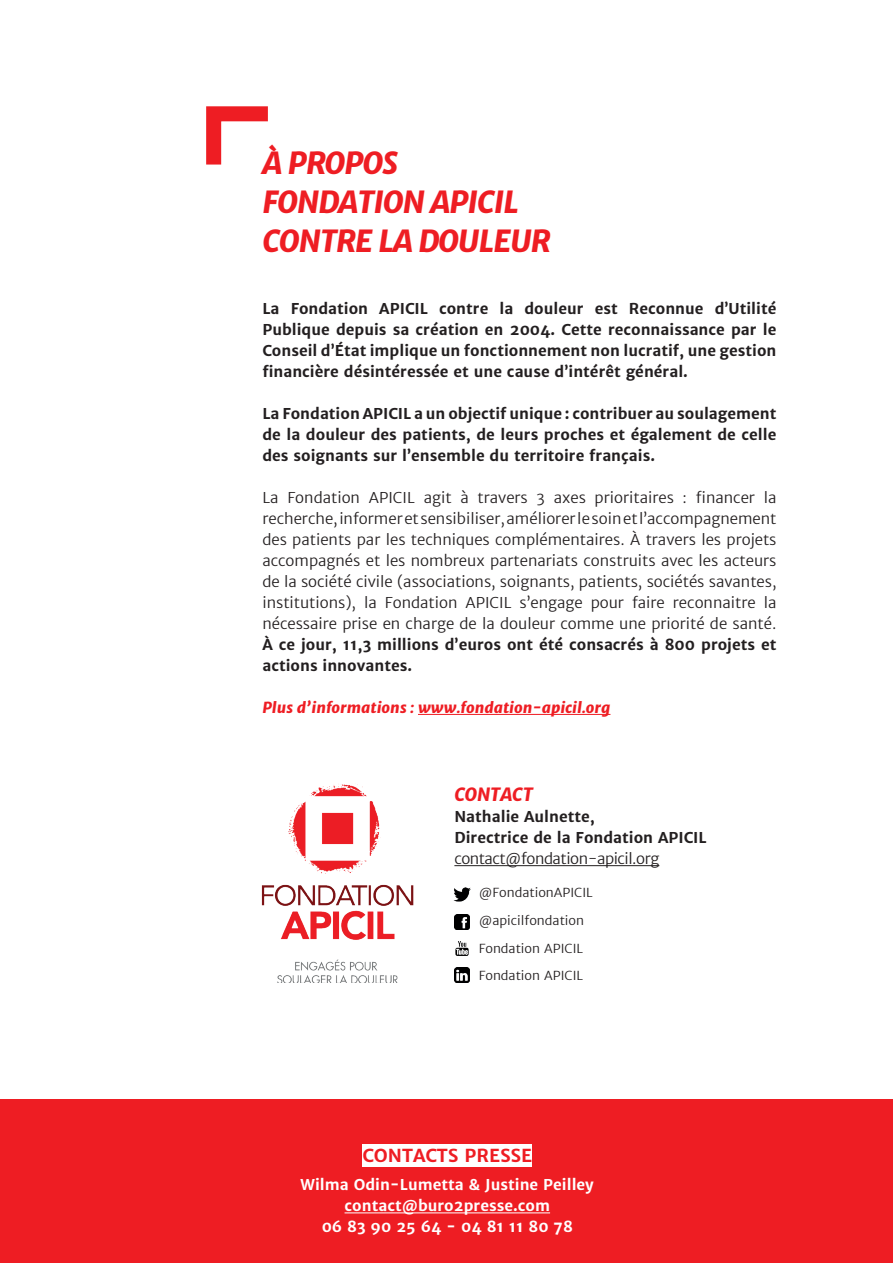
<style>
.page{position:relative;width:893px;height:1263px;background:#fff}
.page>*{position:absolute;margin:0;border:0;box-sizing:border-box;transform-origin:0 0}
.t1{font:italic 800 30px/39px "Merriweather Sans";letter-spacing:-.025em;color:#ee1d23}
.t2{font:700 18px "Merriweather Sans";color:#ee1d23}
.t3{font:italic 800 18px "Merriweather Sans";color:#ee1d23}
.t4{font:700 15px/21px "Merriweather Sans";color:#231f20}
.t5{font:300 15px/21px "Merriweather Sans";color:#231f20;text-align:justify}
.t6{font:700 15px/21px "Merriweather Sans";color:#fff;text-align:center}
.t7{font:italic 800 15px "Merriweather Sans";color:#ee1d23}
.t8{font:300 15px "Merriweather Sans";letter-spacing:-.03em;color:#231f20}
.t9{font:300 12.45px/26.8px "Merriweather Sans";color:#231f20}
</style>
<div class="page">
<svg style="left:206px;top:106px;width:62px;height:59px"></svg>
<hr style="left:454px;top:865px;width:205px;height:1px;background:#231f20">
<img style="left:454px;top:914px;width:15px;height:15px">
<img style="left:454px;top:887px;width:16px;height:15px">
<img style="left:455px;top:941px;width:14px;height:15px">
<img style="left:454px;top:968px;width:15px;height:15px">
<hr style="left:418px;top:714px;width:192px;height:1px;background:#ee1d23">
<div style="left:0;top:1099px;width:893px;height:164px;background:#ee1d23"></div>
<div style="left:362px;top:1144px;width:170px;height:23px;background:#fff"></div>
<hr style="left:345px;top:1212px;width:205px;height:1px;background:#fff">
<img style="left:261px;top:784px;width:153px;height:199px">
<h1 class="t1" style="left:262px;top:143px;width:290px">À PROPOS<br>FONDATION APICIL<br>CONTRE LA DOULEUR</h1>
<p class="t4" style="left:262px;top:298px;width:516px;text-align:justify">La Fondation APICIL contre la douleur est Reconnue d’Utilité Publique depuis sa création en 2004. Cette reconnaissance par le Conseil d’État implique un fonctionnement non lucratif, une gestion financière désintéressée et une cause d’intérêt général.</p>
<p class="t4" style="left:262px;top:403px;width:516px;text-align:justify">La Fondation APICIL a un objectif unique : contribuer au soulagement de la douleur des patients, de leurs proches et également de celle des soignants sur l’ensemble du territoire français.</p>
<p class="t5" style="left:262px;top:487px;width:516px">La Fondation APICIL agit à travers 3 axes prioritaires : financer la recherche, informer et sensibiliser, améliorer le soin et l’accompagnement des patients par les techniques complémentaires. À travers les projets accompagnés et les nombreux partenariats construits avec les acteurs de la société civile (associations, soignants, patients, sociétés savantes, institutions), la Fondation APICIL s’engage pour faire reconnaitre la nécessaire prise en charge de la douleur comme une priorité de santé.</p>
<p class="t4" style="left:262px;top:634px;width:516px">À ce jour, 11,3 millions d’euros ont été consacrés à 800 projets et actions innovantes.</p>
<p class="t7" style="left:262px;top:697px;width:350px">Plus d’informations : www.fondation-apicil.org</p>
<p class="t3" style="left:454px;top:782px;width:80px">CONTACT</p>
<p class="t4" style="left:454px;top:806px;width:254px">Nathalie Aulnette,<br>Directrice de la Fondation APICIL</p>
<p class="t8" style="left:454px;top:849px;width:206px">contact@fondation-apicil.org</p>
<p class="t9" style="left:479px;top:879px;width:116px">@FondationAPICIL</p>
<p class="t9" style="left:479px;top:907px;width:107px">@apicilfondation</p>
<p class="t9" style="left:479px;top:935px;width:106px">Fondation APICIL<br>Fondation APICIL</p>
<p class="t2" style="left:362px;top:1144px;width:171px">CONTACTS PRESSE</p>
<p class="t6" style="left:301px;top:1174px;width:295px">Wilma Odin-Lumetta &amp; Justine Peilley contact@buro2presse.com<br>06 83 90 25 64 - 04 81 11 80 78</p>
</div>
